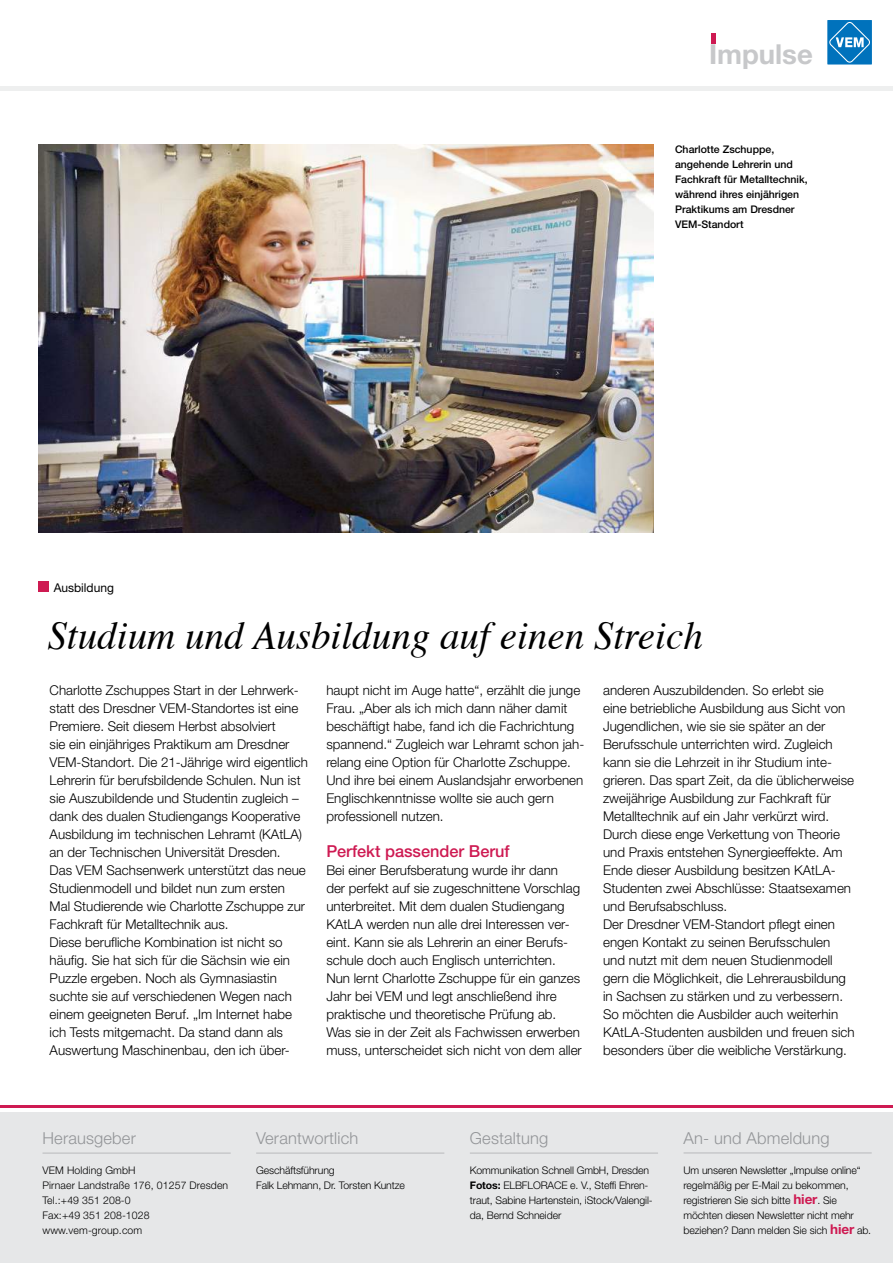
<style>
.page{position:relative;width:893px;height:1263px;background:#fff}
.page>*{position:absolute;margin:0;border:0;box-sizing:border-box;transform-origin:0 0}
.t1{font:italic 39.45px "Times";color:#000}
.t2{font:700 27.6px "Helvetica Neue";color:#c7c8ca}
.t3{font:300 16.5px "Helvetica Neue";letter-spacing:.01em;color:#939598}
.t4{font:500 16.5px "Helvetica Neue";color:#ce1a52}
.t5{font:300 13.5px/18px "Helvetica Neue";color:#000}
.t6{font:12.15px "Helvetica Neue";color:#000}
.t7{font:300 10.5px/15px "Helvetica Neue";letter-spacing:-.01em;color:#000}
.t8{font:500 10.5px/15px "Helvetica Neue";color:#000}
.t9{font:300 10.5px/15px "Helvetica Neue";letter-spacing:.01em;color:#000}
.s1{font-weight:700}
.s2{font-weight:700;font-size:13.5px;color:#ce1a52}
</style>
<div class="page">
<div style="left:0;top:86px;width:893px;height:5px;background:#eeefef"></div>
<hr style="left:711px;top:33px;width:4px;height:10px;background:#ce1a52">
<div style="left:828px;top:20px;width:44px;height:44px;background:#0072bc"></div>
<svg style="left:829px;top:22px;width:41px;height:41px"></svg>
<div style="left:38px;top:582px;width:11px;height:10px;background:#ce1a52"></div>
<img style="left:38px;top:144px;width:616px;height:389px">
<div style="left:0;top:1112px;width:893px;height:151px;background:#e6e7e8"></div>
<hr style="left:43px;top:1152px;width:188px;height:2px;background:#c7c8ca">
<hr style="left:256px;top:1152px;width:188px;height:2px;background:#c7c8ca">
<hr style="left:470px;top:1152px;width:188px;height:2px;background:#c7c8ca">
<hr style="left:684px;top:1152px;width:188px;height:2px;background:#c7c8ca">
<hr style="left:0;top:1105px;width:893px;height:2px;background:#ce1a52">
<h2 class="t2" style="left:709px;top:37px;width:105px">Im pulse</h2>
<p class="t8" style="left:675px;top:141px;width:134px">Charlotte Zschuppe, angehende Lehrerin und<br>Fachkraft für Metalltechnik, während ihres einjährigen<br>Praktikums am Dresdner<br>VEM-Standort</p>
<p class="t6" style="left:54px;top:580px;width:62px">Ausbildung</p>
<h1 class="t1" style="left:47px;top:601px;width:657px">Studium und Ausbildung auf einen Streich</h1>
<p class="t5" style="left:50px;top:681px;width:260px">Charlotte Zschuppes Start in der Lehrwerk&shy;statt des Dresdner VEM-Standortes ist eine Premiere. Seit diesem Herbst absolviert<br>sie ein einjähriges Praktikum am Dresdner VEM-Standort. Die 21-Jährige wird eigentlich Lehrerin für berufsbildende Schulen. Nun ist sie Auszubildende und Studentin zugleich – dank des dualen Studiengangs Kooperative Ausbildung im technischen Lehramt (KAtLA) an der Technischen Universität Dresden.<br>Das VEM Sachsenwerk unterstützt das neue Studienmodell und bildet nun zum ersten Mal Studierende wie Charlotte Zschuppe zur Fachkraft für Metalltechnik aus.<br>Diese berufliche Kombination ist nicht so häufig. Sie hat sich für die Sächsin wie ein Puzzle ergeben. Noch als Gymnasiastin suchte sie auf verschiedenen Wegen nach einem geeigneten Beruf. „Im Internet habe ich Tests mitgemacht. Da stand dann als Auswertung Maschinenbau, den ich über-</p>
<p class="t5" style="left:326px;top:681px;width:259px">haupt nicht im Auge hatte“, erzählt die junge Frau. „Aber als ich mich dann näher damit beschäftigt habe, fand ich die Fachrichtung spannend.“ Zugleich war Lehramt schon jah&shy;relang eine Option für Charlotte Zschuppe.<br>Und ihre bei einem Auslandsjahr erworbenen Englischkenntnisse wollte sie auch gern professionell nutzen.</p>
<p class="t5" style="left:603px;top:681px;width:253px">anderen Auszubildenden. So erlebt sie<br>eine betriebliche Ausbildung aus Sicht von Jugendlichen, wie sie sie später an der Berufsschule unterrichten wird. Zugleich kann sie die Lehrzeit in ihr Studium inte&shy;grieren. Das spart Zeit, da die üblicherweise zweijährige Ausbildung zur Fachkraft für Metalltechnik auf ein Jahr verkürzt wird.<br>Durch diese enge Verkettung von Theorie und Praxis entstehen Synergieeffekte. Am Ende dieser Ausbildung besitzen KAtLA-Studenten zwei Abschlüsse: Staatsexamen und Berufsabschluss.<br>Der Dresdner VEM-Standort pflegt einen engen Kontakt zu seinen Berufsschulen und nutzt mit dem neuen Studienmodell gern die Möglichkeit, die Lehrerausbildung in Sachsen zu stärken und zu verbessern.<br>So möchten die Ausbilder auch weiterhin KAtLA-Studenten ausbilden und freuen sich besonders über die weibliche Verstärkung.</p>
<p class="t4" style="left:326px;top:841px;width:185px">Perfekt passender Beruf</p>
<p class="t5" style="left:326px;top:861px;width:257px">Bei einer Berufsberatung wurde ihr dann<br>der perfekt auf sie zugeschnittene Vorschlag unterbreitet. Mit dem dualen Studiengang KAtLA werden nun alle drei Interessen ver&shy;eint. Kann sie als Lehrerin an einer Berufs&shy;schule doch auch Englisch unterrichten.<br>Nun lernt Charlotte Zschuppe für ein ganzes Jahr bei VEM und legt anschließend ihre praktische und theoretische Prüfung ab.<br>Was sie in der Zeit als Fachwissen erwerben muss, unterscheidet sich nicht von dem aller</p>
<p class="t3" style="left:43px;top:1128px;width:95px">Herausgeber</p>
<p class="t9" style="left:43px;top:1162px;width:187px">VEM Holding GmbH<br>Pirnaer Landstraße 176, 01257 Dresden<br>Tel.:+49 351 208-0<br>Fax:+49 351 208-1028 www.vem-group.com</p>
<p class="t3" style="left:256px;top:1128px;width:104px">Verantwortlich</p>
<p class="t7" style="left:256px;top:1162px;width:150px">Geschäftsführung<br>Falk Lehmann, Dr. Torsten Kuntze</p>
<p class="t3" style="left:470px;top:1128px;width:80px">Gestaltung</p>
<p class="t7" style="left:470px;top:1162px;width:184px">Kommunikation Schnell GmbH, Dresden <span class="s1">Fotos:</span> ELBFLORACE e. V., Steffi Ehren&shy;traut, Sabine Hartenstein, iStock/Valengil&shy;da, Bernd Schneider</p>
<p class="t3" style="left:684px;top:1128px;width:147px">An- und Abmeldung</p>
<p class="t7" style="left:684px;top:1162px;width:189px">Um unseren Newsletter „Impulse online“ regelmäßig per E-Mail zu bekommen, registrieren Sie sich bitte <span class="s2">hier</span>. Sie möchten diesen Newsletter nicht mehr beziehen? Dann melden Sie sich <span class="s2">hier</span> ab.</p>
</div>
